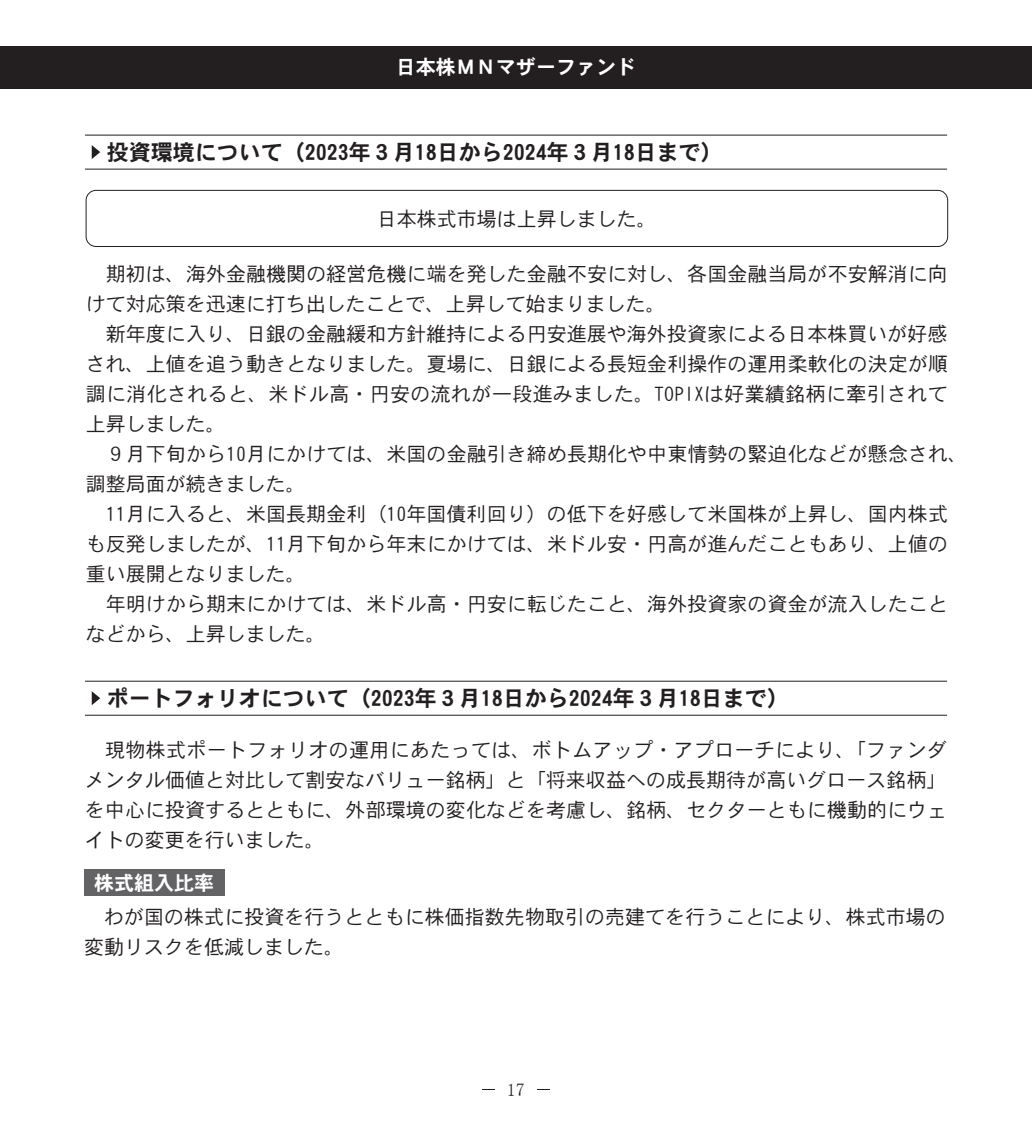
<style>
.page{position:relative;width:1032px;height:1134px;background:#fff}
.page>*{position:absolute;margin:0;border:0;box-sizing:border-box;transform-origin:0 0}
.t1{font:22px "DFHS Gothic W7 WIN RKSJ H";color:#231f20}
.t2{font:20px/30px "DFHS Gothic W3 WIN RKSJ H";color:#231f20}
.t3{font:20px "DFHS Gothic W7 WIN RKSJ H";color:#fff}
.t4{font:18px "MS Mincho";color:#231f20}
</style>
<div class="page">
<div style="left:0;top:46px;width:1032px;height:43px;background:#231f20"></div>
<svg style="left:482px;top:1089px;width:13px;height:1px"></svg>
<svg style="left:537px;top:1089px;width:12px;height:1px"></svg>
<hr style="left:85px;top:135px;width:862px;height:1px;background:#231f20">
<hr style="left:85px;top:169px;width:862px;height:1px;background:#231f20">
<svg style="left:92px;top:145px;width:8px;height:14px"></svg>
<hr style="left:85px;top:681px;width:862px;height:1px;background:#231f20">
<hr style="left:85px;top:715px;width:862px;height:1px;background:#231f20">
<svg style="left:92px;top:691px;width:8px;height:14px"></svg>
<div style="left:84px;top:869px;width:140px;height:27px;background:#636366"></div>
<div style="left:86px;top:190px;width:862px;height:57px;border:1px solid #231f20;border-radius:10px"></div>
<p class="t3" style="left:396px;top:57px;width:242px">日本株ＭＮマザーファンド</p>
<p class="t1" style="left:107px;top:141px;width:617px">投資環境について（2023年３月18日から2024年３月18日まで）</p>
<p class="t2" style="left:377px;top:203px;width:281px">日本株式市場は上昇しました。</p>
<p class="t2" style="left:86px;top:259px;width:884px">　期初は、海外金融機関の経営危機に端を発した金融不安に対し、各国金融当局が不安解消に向けて対応策を迅速に打ち出したことで、上昇して始まりました。<br>　新年度に入り、日銀の金融緩和方針維持による円安進展や海外投資家による日本株買いが好感され、上値を追う動きとなりました。夏場に、日銀による長短金利操作の運用柔軟化の決定が順調に消化されると、米ドル高・円安の流れが一段進みました。TOPIXは好業績銘柄に牽引されて上昇しました。<br>　９月下旬から10月にかけては、米国の金融引き締め長期化や中東情勢の緊迫化などが懸念され、調整局面が続きました。<br>　11月に入ると、米国長期金利（10年国債利回り）の低下を好感して米国株が上昇し、国内株式も反発しましたが、11月下旬から年末にかけては、米ドル安・円高が進んだこともあり、上値の重い展開となりました。<br>　年明けから期末にかけては、米ドル高・円安に転じたこと、海外投資家の資金が流入したことなどから、上昇しました。</p>
<p class="t1" style="left:107px;top:687px;width:683px">ポートフォリオについて（2023年３月18日から2024年３月18日まで）</p>
<p class="t2" style="left:85px;top:734px;width:864px;text-align:justify">　現物株式ポートフォリオの運用にあたっては、ボトムアップ・アプローチにより、「ファンダメンタル価値と対比して割安なバリュー銘柄」と「将来収益への成長期待が高いグロース銘柄」を中心に投資するとともに、外部環境の変化などを考慮し、銘柄、セクターともに機動的にウェイトの変更を行いました。</p>
<p class="t3" style="left:94px;top:873px;width:121px">株式組入比率</p>
<p class="t2" style="left:84px;top:902px;width:863px">　わが国の株式に投資を行うとともに株価指数先物取引の売建てを行うことにより、株式市場の変動リスクを低減しました。</p>
<p class="t4" style="left:507px;top:1081px;width:20px">17</p>
</div>
